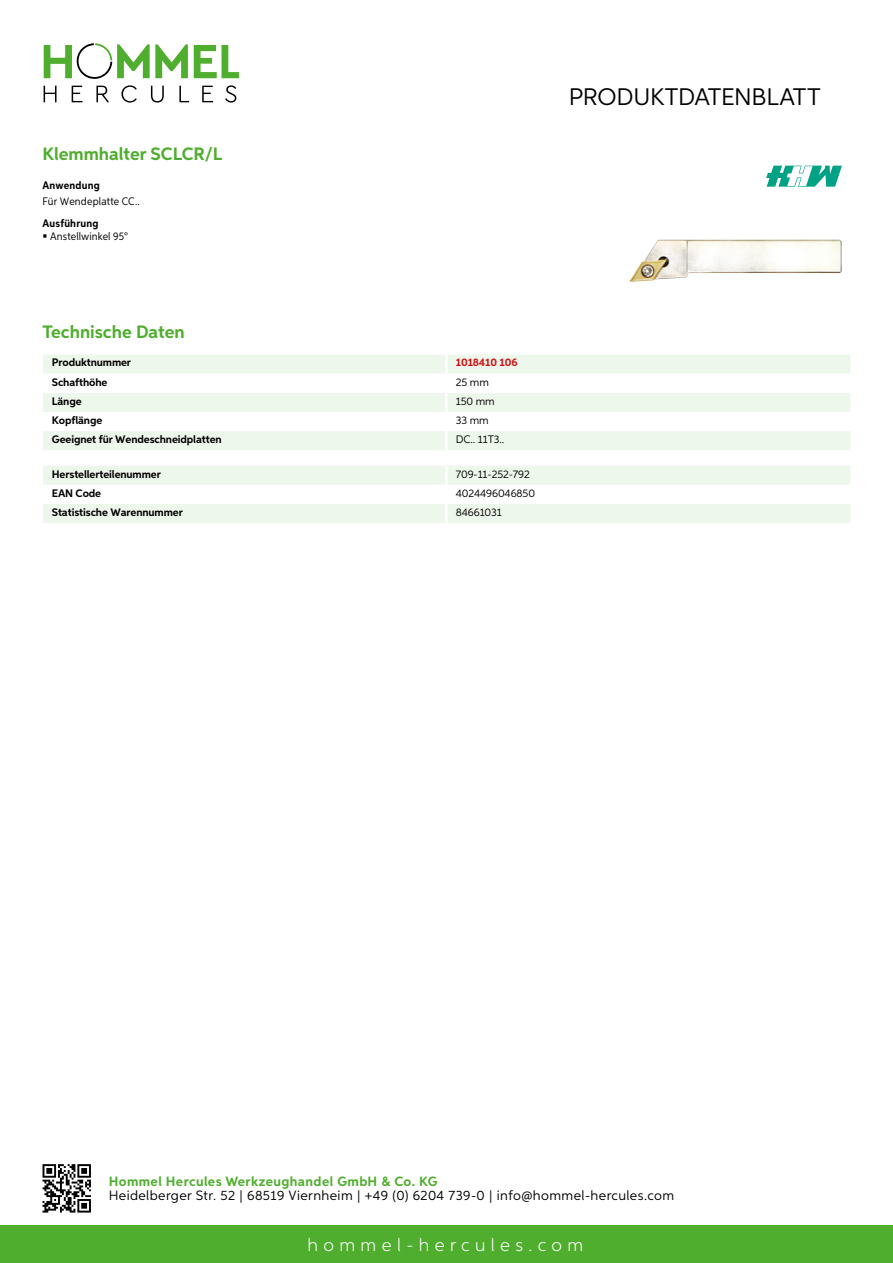
<style>
.page{position:relative;width:893px;height:1263px;background:#fff}
.page>*{position:absolute;margin:0;border:0;box-sizing:border-box;transform-origin:0 0}
.t1{font:24px "Aspira";letter-spacing:-.01em;color:#000}
.t2{font:700 18px "Aspira";color:#50ae2f}
.t3{font:300 18px "Aspira";letter-spacing:.3em;color:#fff}
.t4{font:13.5px "Aspira";letter-spacing:.03em;color:#000}
.t5{font:700 13.5px "Aspira";letter-spacing:.03em;color:#50ae2f}
.t6{font:700 10.95px "Aspira";letter-spacing:-.01em;color:#000}
.t7{font:10.95px "Aspira";letter-spacing:-.01em;color:#000}
.t8{font:10.95px "Aspira Nar";letter-spacing:.015em;color:#000}
.t9{font:700 10.95px "Aspira Nar";letter-spacing:.02em;color:#000}
.t10{font:700 10.95px "Aspira";letter-spacing:-.01em;color:#cd1013}
</style>
<div class="page">
<div style="left:0;top:1226px;width:893px;height:37px;background:#50ae2f"></div>
<svg style="left:43px;top:1164px;width:48px;height:48px"></svg>
<svg style="left:194px;top:45px;width:45px;height:33px"></svg>
<svg style="left:44px;top:43px;width:144px;height:36px"></svg>
<svg style="left:44px;top:86px;width:13px;height:16px"></svg>
<svg style="left:72px;top:86px;width:10px;height:16px"></svg>
<svg style="left:96px;top:86px;width:13px;height:16px"></svg>
<svg style="left:121px;top:85px;width:16px;height:18px"></svg>
<svg style="left:151px;top:86px;width:13px;height:17px"></svg>
<svg style="left:179px;top:86px;width:10px;height:16px"></svg>
<svg style="left:202px;top:86px;width:11px;height:16px"></svg>
<svg style="left:225px;top:85px;width:11px;height:18px"></svg>
<div style="left:43px;top:355px;width:807px;height:95px;background:#eef7eb"></div>
<svg style="left:43px;top:374px;width:807px;height:57px"></svg>
<hr style="left:445px;top:355px;width:3px;height:19px;background:#fff">
<hr style="left:445px;top:374px;width:3px;height:19px;background:#fff">
<hr style="left:445px;top:393px;width:3px;height:19px;background:#fff">
<hr style="left:445px;top:412px;width:3px;height:19px;background:#fff">
<hr style="left:445px;top:431px;width:3px;height:19px;background:#fff">
<svg style="left:43px;top:466px;width:807px;height:57px"></svg>
<hr style="left:445px;top:504px;width:3px;height:19px;background:#fff">
<img style="left:629px;top:239px;width:213px;height:43px">
<svg style="left:766px;top:166px;width:76px;height:21px"></svg>
<h2 class="t2" style="left:43px;top:142px;width:181px">Klemmhalter SCLCR/L</h2>
<p class="t9" style="left:43px;top:179px;width:59px">Anwendung</p>
<p class="t8" style="left:43px;top:194px;width:99px">Für Wendeplatte CC..</p>
<p class="t9" style="left:43px;top:216px;width:58px">Ausführung</p>
<p class="t8" style="left:50px;top:229px;width:80px">Anstellwinkel 95°</p>
<h2 class="t2" style="left:43px;top:320px;width:144px">Technische Daten</h2>
<p class="t6" style="left:52px;top:356px;width:81px">Produktnummer</p>
<p class="t10" style="left:456px;top:356px;width:63px">1018410 106</p>
<p class="t6" style="left:52px;top:375px;width:57px">Schafthöhe</p>
<p class="t7" style="left:456px;top:375px;width:35px">25 mm</p>
<p class="t6" style="left:52px;top:394px;width:31px">Länge</p>
<p class="t7" style="left:456px;top:394px;width:40px">150 mm</p>
<p class="t6" style="left:52px;top:413px;width:52px">Kopflänge</p>
<p class="t7" style="left:456px;top:413px;width:34px">33 mm</p>
<p class="t6" style="left:52px;top:432px;width:171px">Geeignet für Wendeschneidplatten</p>
<p class="t7" style="left:456px;top:433px;width:50px">DC.. 11T3..</p>
<p class="t6" style="left:52px;top:467px;width:111px">Herstellerteilenummer</p>
<p class="t7" style="left:456px;top:467px;width:75px">709-11-252-792</p>
<p class="t6" style="left:52px;top:486px;width:51px">EAN Code</p>
<p class="t7" style="left:456px;top:486px;width:81px">4024496046850</p>
<p class="t6" style="left:52px;top:505px;width:132px">Statistische Warennummer</p>
<p class="t7" style="left:456px;top:505px;width:47px">84661031</p>
<h1 class="t1" style="left:569px;top:82px;width:253px">Produktdatenblatt</h1>
<p class="t5" style="left:109px;top:1172px;width:330px">Hommel Hercules Werkzeughandel GmbH &amp; Co. KG</p>
<p class="t4" style="left:109px;top:1187px;width:567px">Heidelberger Str. 52 | 68519 Viernheim | +49 (0) 6204 739-0 | info@hommel-hercules.com</p>
<h2 class="t3" style="left:307px;top:1234px;width:277px">hommel-hercules.com</h2>
</div>
